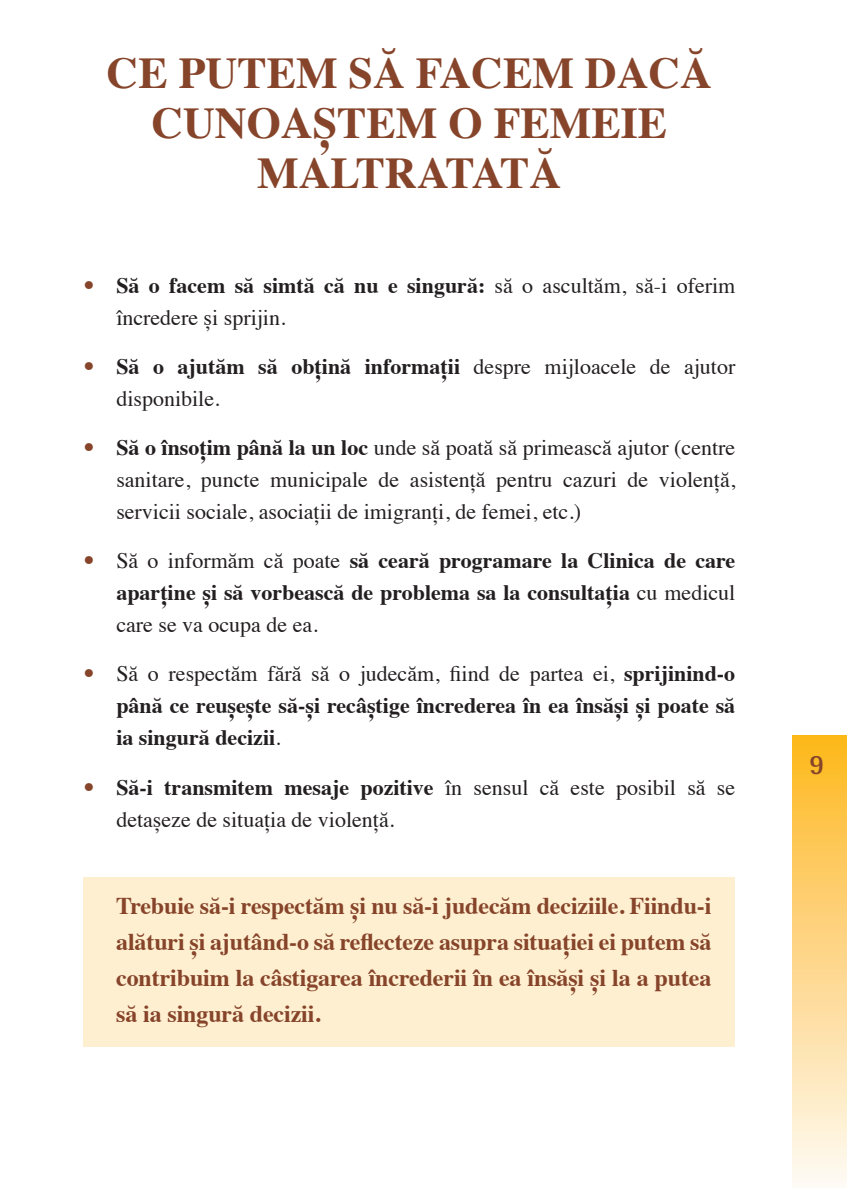
<style>
.page{position:relative;width:847px;height:1188px;background:#fff}
.page>*{position:absolute;margin:0;border:0;box-sizing:border-box;transform-origin:0 0}
.t1{font:700 44px/50px "Times";color:#86442a;text-align:center}
.t2{font:700 28px "Rotis Semi Sans";color:#86442a}
.t3{font:700 24px/36px "Times";letter-spacing:-.005em;color:#86442a;text-align:justify}
.t4{font:22px/32px "Times";color:#231f20}
.t5{font:700 22px/32px "Times";color:#231f20;text-align:justify}
.s1{font-family:"Rotis Semi Sans";color:#86442a}
.s2{font-weight:700}
.s3{font-family:"Rotis Semi Sans";font-weight:400;color:#86442a}
.s4{font-weight:400}
</style>
<div class="page">
<div style="left:792px;top:735px;width:55px;height:452px;background:linear-gradient(to bottom,#feb71f,#fef9f5)"></div>
<div style="left:83px;top:877px;width:652px;height:169px;background:#feefd0"></div>
<h1 class="t1" style="left:107px;top:52px;width:607px">CE PUTEM SĂ FACEM DACĂ<br>CUNOAȘTEM O FEMEIE<br>MALTRATATĂ</h1>
<p class="t4" style="left:116px;top:271px;width:620px;text-indent:-33px"><span class="s1">•</span> <span class="s2">Să o facem să simtă că nu e singură:</span> să o ascultăm, să-i oferim încredere și sprijin.</p>
<p class="t4" style="left:116px;top:352px;width:621px;text-indent:-33px"><span class="s1">•</span> <span class="s2">Să o ajutăm să obțină informații</span> despre mijloacele de ajutor disponibile.</p>
<p class="t4" style="left:116px;top:433px;width:620px;text-align:justify;text-indent:-33px"><span class="s1">•</span> <span class="s2">Să o însoțim până la un loc</span> unde să poată să primească ajutor (centre sanitare, puncte municipale de asistență pentru cazuri de violență, servicii sociale, asociații de imigranți, de femei, etc.)</p>
<p class="t5" style="left:116px;top:546px;width:620px;text-indent:-33px"><span class="s3">•</span> <span class="s4">Să o informăm că poate</span> să ceară programare la Clinica de care aparține și să vorbească de problema sa la consultația <span class="s4">cu medicul care se va ocupa de ea.</span></p>
<p class="t5" style="left:116px;top:659px;width:620px;text-indent:-33px"><span class="s3">•</span> <span class="s4">Să o respectăm fără să o judecăm, fiind de partea ei,</span> sprijinind-o până ce reușește să-și recâștige încrederea în ea însăși și poate să ia singură decizii<span class="s4">.</span></p>
<p class="t4" style="left:116px;top:772px;width:620px;text-indent:-33px"><span class="s1">•</span> <span class="s2">Să-i transmitem mesaje pozitive</span> în sensul că este posibil să se detașeze de situația de violență.</p>
<p class="t3" style="left:116px;top:889px;width:597px">Trebuie să-i respectăm și nu să-i judecăm deciziile. Fiindu-i alături și ajutând-o să reflecteze asupra situației ei putem să contribuim la câstigarea încrederii în ea însăși și la a putea să ia singură decizii.</p>
<p class="t2" style="left:809px;top:753px;width:17px">9</p>
</div>
